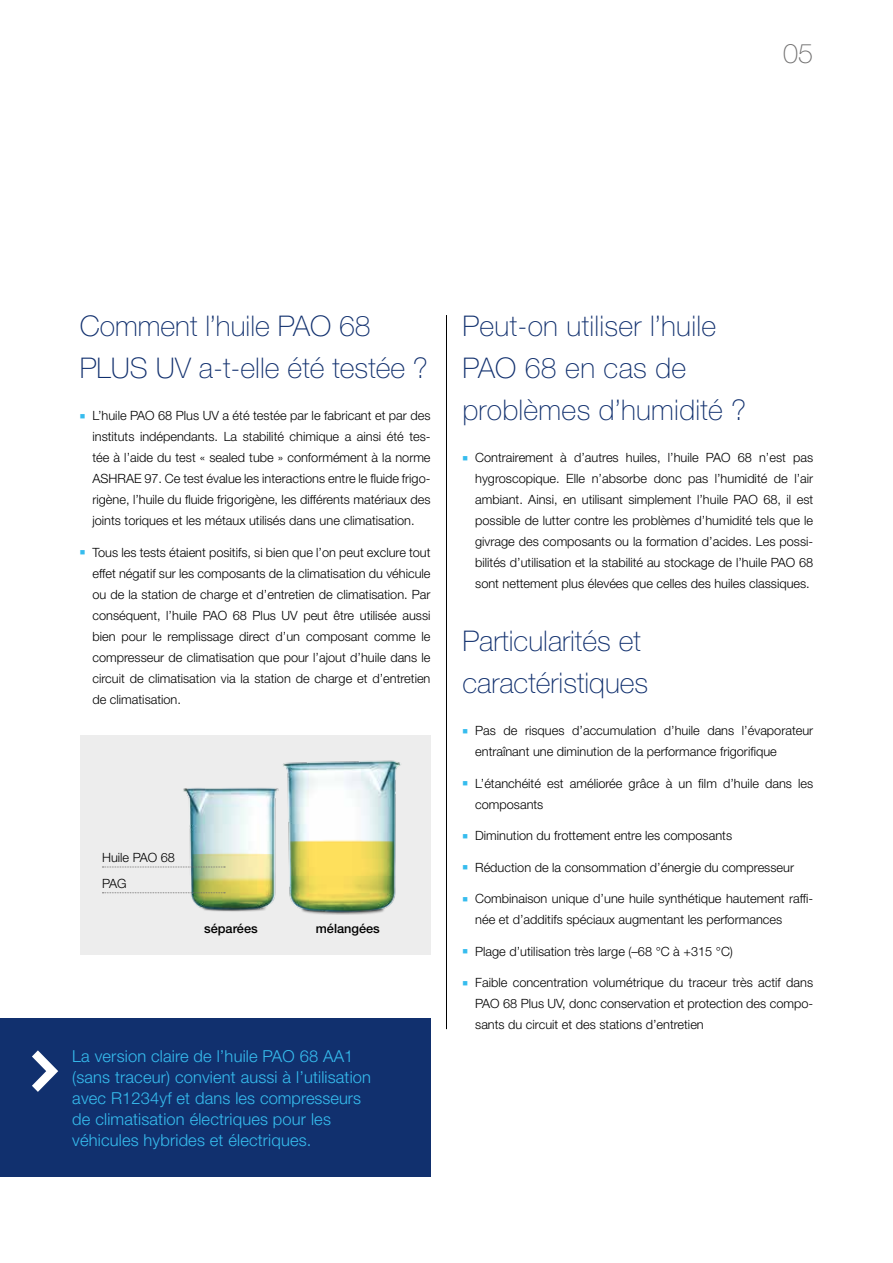
<style>
.page{position:relative;width:893px;height:1263px;background:#fff}
.page>*{position:absolute;margin:0;border:0;box-sizing:border-box;transform-origin:0 0}
.t1{font:100 28.5px/42px "Helvetica Neue LT Std";color:#11306e}
.t2{font:100 27px "Helvetica Neue LT Std";color:#706f6f}
.t3{font:300 16.5px/21px "Helvetica Neue LT Std";letter-spacing:.01em;color:#36bcee}
.t4{font:300 12.75px/21px "Helvetica Neue LT Std";color:#000}
.t5{font:500 12.75px "Helvetica Neue LT Std";color:#000}
.s1{color:#36bcee}
</style>
<div class="page">
<div style="left:80px;top:735px;width:351px;height:220px;background:#ededed"></div>
<img style="left:183px;top:760px;width:218px;height:155px">
<svg style="left:290px;top:841px;width:105px;height:70px;background:#ccc659"></svg>
<svg style="left:193px;top:852px;width:80px;height:4px"></svg>
<hr style="left:291px;top:840px;width:103px;height:3px;background:#ffde4a;border-radius:50%">
<svg style="left:102px;top:854px;width:172px;height:55px"></svg>
<hr style="left:446px;top:315px;width:1px;height:714px;background:#000">
<div style="left:0;top:1018px;width:431px;height:159px;background:#11306e"></div>
<svg style="left:32px;top:1050px;width:26px;height:42px"></svg>
<h2 class="t2" style="left:783px;top:38px;width:31px">05</h2>
<h1 class="t1" style="left:80px;top:305px;width:350px">Comment l’huile PAO 68<br>PLUS UV a-t-elle été testée ?</h1>
<p class="t4" style="left:92px;top:405px;width:340px;text-align:justify;text-indent:-13px"><span class="s1">■</span> L’huile PAO 68 Plus UV a été testée par le fabricant et par des instituts indépendants. La stabilité chimique a ainsi été tes&shy;tée à l’aide du test « sealed tube » conformément à la norme ASHRAE 97. Ce test évalue les interactions entre le fluide frigo&shy;rigène, l’huile du fluide frigorigène, les différents matériaux des joints toriques et les métaux utilisés dans une climatisation.</p>
<p class="t4" style="left:92px;top:541px;width:340px;text-align:justify;text-indent:-13px"><span class="s1">■</span> Tous les tests étaient positifs, si bien que l’on peut exclure tout effet négatif sur les composants de la climatisation du véhicule ou de la station de charge et d’entretien de climatisation. Par conséquent, l’huile PAO 68 Plus UV peut être utilisée aussi bien pour le remplissage direct d’un composant comme le compresseur de climatisation que pour l’ajout d’huile dans le circuit de climatisation via la station de charge et d’entretien de climatisation.</p>
<p class="t4" style="left:102px;top:845px;width:74px;line-height:25.8px">Huile PAO 68<br>PAG</p>
<p class="t5" style="left:204px;top:921px;width:55px">séparées</p>
<p class="t5" style="left:316px;top:921px;width:66px">mélangées</p>
<p class="t3" style="left:72px;top:1045px;width:300px">La version claire de l’huile PAO 68 AA1 (sans traceur) convient aussi à l’utilisation avec R1234yf et dans les compresseurs de climatisation électriques pour les véhicules hybrides et électriques.</p>
<h1 class="t1" style="left:462px;top:305px;width:285px">Peut-on utiliser l’huile<br>PAO 68 en cas de problèmes d’humidité ?</h1>
<p class="t4" style="left:475px;top:447px;width:340px;text-align:justify;text-indent:-13px"><span class="s1">■</span> Contrairement à d’autres huiles, l’huile PAO 68 n’est pas hygroscopique. Elle n’absorbe donc pas l’humidité de l’air ambiant. Ainsi, en utilisant simplement l’huile PAO 68, il est possible de lutter contre les problèmes d’humidité tels que le givrage des composants ou la formation d’acides. Les possi&shy;bilités d’utilisation et la stabilité au stockage de l’huile PAO 68 sont nettement plus élevées que celles des huiles classiques.</p>
<h1 class="t1" style="left:462px;top:620px;width:187px">Particularités et caractéristiques</h1>
<p class="t4" style="left:475px;top:720px;width:340px;text-indent:-13px"><span class="s1">■</span> Pas de risques d’accumulation d’huile dans l’évaporateur entraînant une diminution de la performance frigorifique</p>
<p class="t4" style="left:475px;top:772px;width:340px;text-indent:-13px"><span class="s1">■</span> L’étanchéité est améliorée grâce à un film d’huile dans les composants</p>
<p class="t4" style="left:462px;top:825px;width:271px"><span class="s1">■</span> Diminution du frottement entre les composants</p>
<p class="t4" style="left:462px;top:856px;width:333px"><span class="s1">■</span> Réduction de la consommation d’énergie du compresseur</p>
<p class="t4" style="left:475px;top:888px;width:340px;text-indent:-13px"><span class="s1">■</span> Combinaison unique d’une huile synthétique hautement raffi&shy;née et d’additifs spéciaux augmentant les performances</p>
<p class="t4" style="left:462px;top:940px;width:272px"><span class="s1">■</span> Plage d’utilisation très large (–68 °C à +315 °C)</p>
<p class="t4" style="left:475px;top:972px;width:340px;text-align:justify;text-indent:-13px"><span class="s1">■</span> Faible concentration volumétrique du traceur très actif dans PAO 68 Plus UV, donc conservation et protection des compo&shy;sants du circuit et des stations d’entretien</p>
</div>
